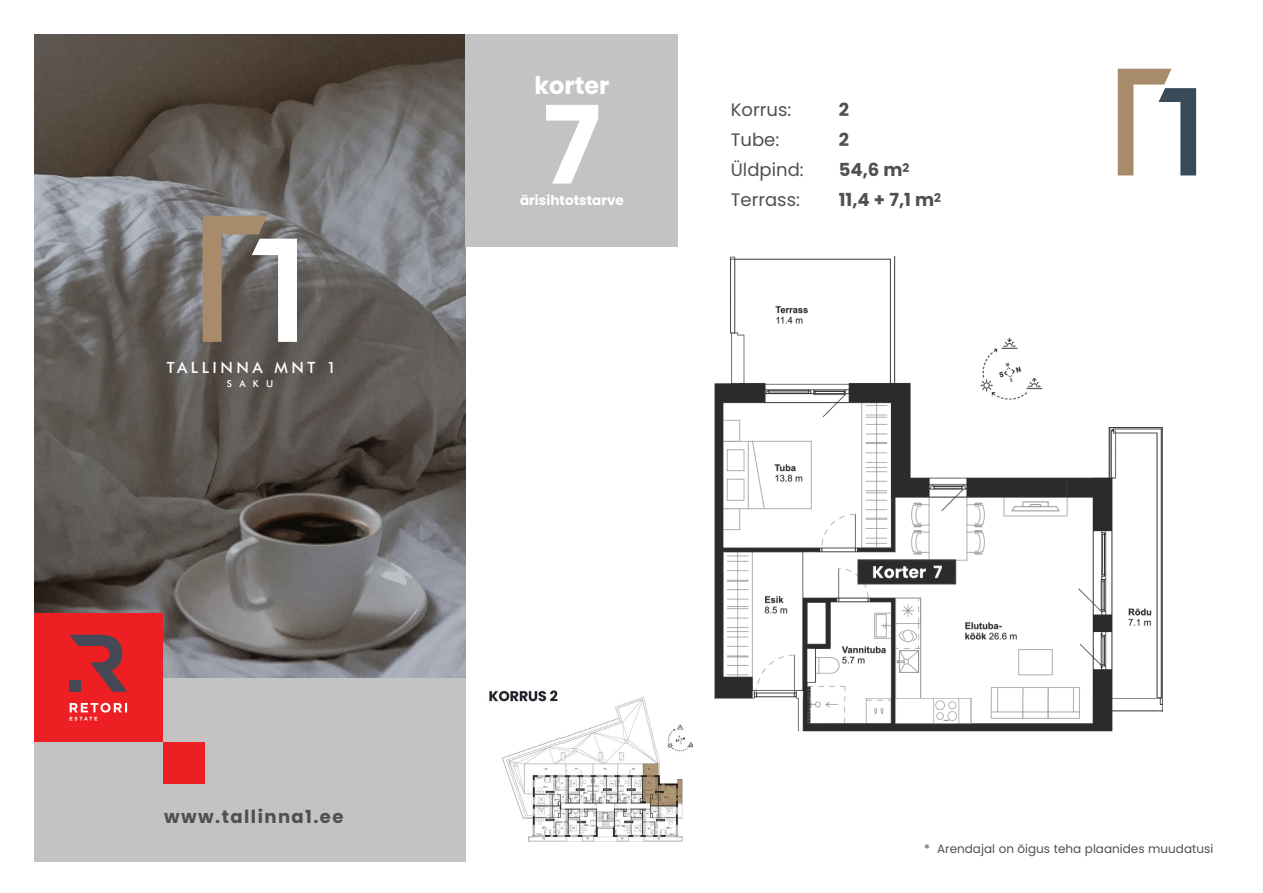
<style>
.page{position:relative;width:1263px;height:893px;background:#fff}
.page>*{position:absolute;margin:0;border:0;box-sizing:border-box;transform-origin:0 0}
.t1{font:700 108px "Poppins";color:#fff}
.t2{font:700 24px "Poppins";color:#fff}
.t3{font:700 18px "Poppins";letter-spacing:.08em;color:#4f524c}
.t4{font:18px "Poppins";color:#4f524c}
.t5{font:500 15.45px "Futura BT";letter-spacing:.225em;color:#fff}
.t6{font:700 13.5px "Poppins";color:#fff}
.t7{font:12px "Poppins";color:#4f524c}
.t8{font:500 9.6px "Futura BT";color:#fff}
</style>
<div class="page">
<img style="left:34px;top:34px;width:432px;height:644px">
<svg style="left:203px;top:216px;width:94px;height:126px"></svg>
<div style="left:34px;top:678px;width:432px;height:184px;background:#c3c3c3"></div>
<div style="left:34px;top:614px;width:129px;height:128px;background:#ee1f23"></div>
<svg style="left:69px;top:635px;width:58px;height:57px"></svg>
<div style="left:69px;top:681px;width:11px;height:11px;background:#444955"></div>
<svg style="left:70px;top:703px;width:57px;height:17px"></svg>
<div style="left:163px;top:742px;width:41px;height:42px;background:#ee1f23"></div>
<img style="left:714px;top:256px;width:449px;height:442px">
<img style="left:692px;top:698px;width:471px;height:50px">
<img style="left:489px;top:690px;width:199px;height:152px">
<img style="left:562px;top:690px;width:130px;height:58px">
<div style="left:466px;top:34px;width:212px;height:213px;background:#c3c3c3"></div>
<svg style="left:1118px;top:69px;width:78px;height:106px"></svg>
<p class="t5" style="left:167px;top:359px;width:171px">TALLINNA MNT 1</p>
<p class="t8" style="left:227px;top:378px;width:48px">SAKU</p>
<h3 class="t3" style="left:164px;top:806px;width:181px">www.tallinna1.ee</h3>
<h2 class="t2" style="left:534px;top:71px;width:77px">korter</h2>
<h1 class="t1" style="left:543px;top:83px;width:59px">7</h1>
<h3 class="t4" style="left:731px;top:100px;width:62px">Korrus:</h3>
<h3 class="t3" style="left:839px;top:100px;width:12px">2</h3>
<h3 class="t4" style="left:731px;top:130px;width:50px">Tube:</h3>
<h3 class="t3" style="left:839px;top:130px;width:12px">2</h3>
<h3 class="t4" style="left:731px;top:160px;width:74px">Üldpind:</h3>
<h3 class="t3" style="left:839px;top:160px;width:72px">54,6 m<sup>2</sup></h3>
<h3 class="t4" style="left:731px;top:190px;width:71px">Terrass:</h3>
<h3 class="t3" style="left:839px;top:190px;width:104px">11,4 + 7,1 m<sup>2</sup></h3>
<p class="t6" style="left:520px;top:192px;width:105px">ärisihtotstarve</p>
<p class="t7" style="left:924px;top:841px;width:291px">* Arendajal on õigus teha plaanides muudatusi</p>
</div>
